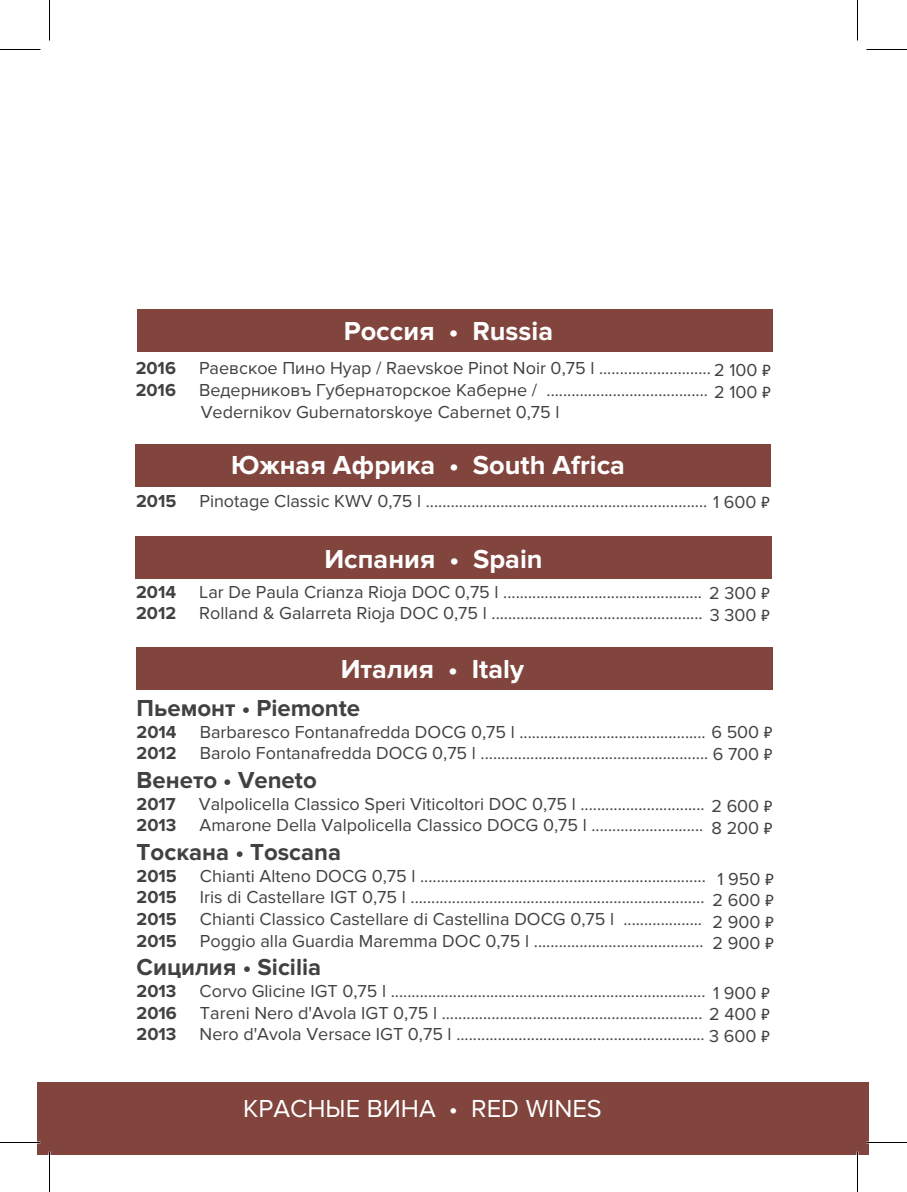
<style>
.page{position:relative;width:907px;height:1192px;background:#fff}
.page>*{position:absolute;margin:0;border:0;box-sizing:border-box;transform-origin:0 0}
.t1{font:700 27px "Proxima Nova";color:#fff}
.t2{font:25.5px "Proxima Nova";color:#fff}
.t3{font:700 24px "Proxima Nova";color:#414141}
.t4{font:18px/21.6px "Proxima Nova";color:#414141}
.t5{font:700 18px "Proxima Nova";color:#414141}
.s1{font-family:"Calibri"}
</style>
<div class="page">
<div style="left:37px;top:1082px;width:831px;height:73px;background:#81453d"></div>
<div style="left:137px;top:309px;width:635px;height:43px;background:#81453d"></div>
<div style="left:137px;top:647px;width:636px;height:42px;background:#81453d"></div>
<div style="left:135px;top:536px;width:636px;height:43px;background:#81453d"></div>
<div style="left:135px;top:444px;width:636px;height:43px;background:#81453d"></div>
<hr style="left:0;top:1141px;width:40px;height:2px;background:#fff">
<hr style="left:866px;top:1141px;width:41px;height:2px;background:#fff">
<hr style="left:856px;top:1151px;width:2px;height:41px;background:#fff">
<hr style="left:0;top:49px;width:40px;height:1px;background:#000">
<hr style="left:866px;top:49px;width:41px;height:1px;background:#000">
<hr style="left:0;top:1142px;width:40px;height:1px;background:#000">
<hr style="left:866px;top:1142px;width:41px;height:1px;background:#000">
<hr style="left:49px;top:0;width:1px;height:41px;background:#000">
<hr style="left:49px;top:1151px;width:1px;height:41px;background:#000">
<hr style="left:857px;top:0;width:1px;height:41px;background:#000">
<hr style="left:857px;top:1151px;width:1px;height:41px;background:#000">
<h1 class="t1" style="left:344px;top:315px;width:211px">Россия • Russia</h1>
<p class="t5" style="left:136px;top:358px;width:42px">2016</p>
<p class="t4" style="left:199px;top:358px;width:574px">Раевское Пино Нуар / Raevskoe Pinot Noir 0,75 l ........................... 2 100 <span class="s1">₽</span></p>
<p class="t5" style="left:136px;top:380px;width:42px">2016</p>
<p class="t4" style="left:199px;top:380px;width:574px">Ведерниковъ Губернаторское Каберне / ....................................... 2 100 <span class="s1">₽<br></span>Vedernikov Gubernatorskoye Cabernet 0,75 l</p>
<h1 class="t1" style="left:231px;top:450px;width:395px">Южная Африка • South Africa</h1>
<p class="t5" style="left:136px;top:490px;width:42px">2015</p>
<p class="t4" style="left:199px;top:490px;width:572px">Pinotage Classic KWV 0,75 l .................................................................... 1 600 <span class="s1">₽</span></p>
<h1 class="t1" style="left:324px;top:543px;width:220px">Испания • Spain</h1>
<p class="t5" style="left:136px;top:581px;width:42px">2014</p>
<p class="t4" style="left:199px;top:581px;width:572px">Lar De Paula Crianza Rioja DOC 0,75 l ................................................ 2 300 <span class="s1">₽</span></p>
<p class="t5" style="left:136px;top:603px;width:42px">2012</p>
<p class="t4" style="left:199px;top:603px;width:572px">Rolland &amp; Galarreta Rioja DOC 0,75 l ................................................... 3 300 <span class="s1">₽</span></p>
<h1 class="t1" style="left:341px;top:653px;width:185px">Италия • Italy</h1>
<h3 class="t3" style="left:137px;top:694px;width:225px">Пьемонт • Piemonte</h3>
<p class="t5" style="left:137px;top:721px;width:42px">2014</p>
<p class="t4" style="left:200px;top:721px;width:575px">Barbaresco Fontanafredda DOCG 0,75 l ............................................. 6 500 <span class="s1">₽</span></p>
<p class="t5" style="left:137px;top:743px;width:42px">2012</p>
<p class="t4" style="left:200px;top:743px;width:575px">Barolo Fontanafredda DOCG 0,75 l ....................................................... 6 700 <span class="s1">₽</span></p>
<h3 class="t3" style="left:137px;top:766px;width:182px">Венето • Veneto</h3>
<p class="t5" style="left:137px;top:793px;width:41px">2017</p>
<p class="t4" style="left:199px;top:793px;width:507px">Valpolicella Classico Speri Viticoltori DOC 0,75 l ..............................</p>
<p class="t5" style="left:137px;top:815px;width:41px">2013</p>
<p class="t4" style="left:200px;top:815px;width:505px">Amarone Della Valpolicella Classico DOCG 0,75 l ...........................</p>
<h3 class="t3" style="left:137px;top:838px;width:206px">Тоскана • Toscana</h3>
<p class="t5" style="left:137px;top:865px;width:42px">2015</p>
<p class="t4" style="left:200px;top:865px;width:507px">Chianti Alteno DOCG 0,75 l .....................................................................</p>
<p class="t5" style="left:137px;top:887px;width:42px">2015</p>
<p class="t4" style="left:200px;top:887px;width:506px">Iris di Castellare IGT 0,75 l .......................................................................</p>
<p class="t5" style="left:137px;top:908px;width:42px">2015</p>
<p class="t4" style="left:200px;top:908px;width:504px">Chianti Classico Castellare di Castellina DOCG 0,75 l ...................</p>
<p class="t5" style="left:137px;top:930px;width:42px">2015</p>
<p class="t4" style="left:200px;top:930px;width:505px">Poggio alla Guardia Maremma DOC 0,75 l .........................................</p>
<h3 class="t3" style="left:137px;top:953px;width:186px">Сицилия • Sicilia</h3>
<p class="t5" style="left:137px;top:980px;width:41px">2013</p>
<p class="t4" style="left:200px;top:980px;width:572px">Corvo Glicine IGT 0,75 l ............................................................................ 1 900 <span class="s1">₽</span></p>
<p class="t5" style="left:137px;top:1002px;width:42px">2016</p>
<p class="t4" style="left:200px;top:1002px;width:504px">Tareni Nero d'Avola IGT 0,75 l ...............................................................</p>
<p class="t5" style="left:137px;top:1024px;width:41px">2013</p>
<p class="t4" style="left:200px;top:1024px;width:572px">Nero d'Avola Versace IGT 0,75 l ............................................................ 3 600 <span class="s1">₽</span></p>
<p class="t4" style="left:711px;top:796px;width:63px">2 600 <span class="s1">₽<br></span>8 200 <span class="s1">₽</span></p>
<p class="t4" style="left:712px;top:868px;width:63px;text-align:justify">1 950 <span class="s1">₽ </span>2 600 <span class="s1">₽ </span>2 900 <span class="s1">₽ </span>2 900 <span class="s1">₽</span></p>
<p class="t4" style="left:709px;top:1004px;width:63px">2 400 <span class="s1">₽</span></p>
<h2 class="t2" style="left:243px;top:1094px;width:360px">КРАСНЫЕ ВИНА • RED WINES</h2>
</div>
